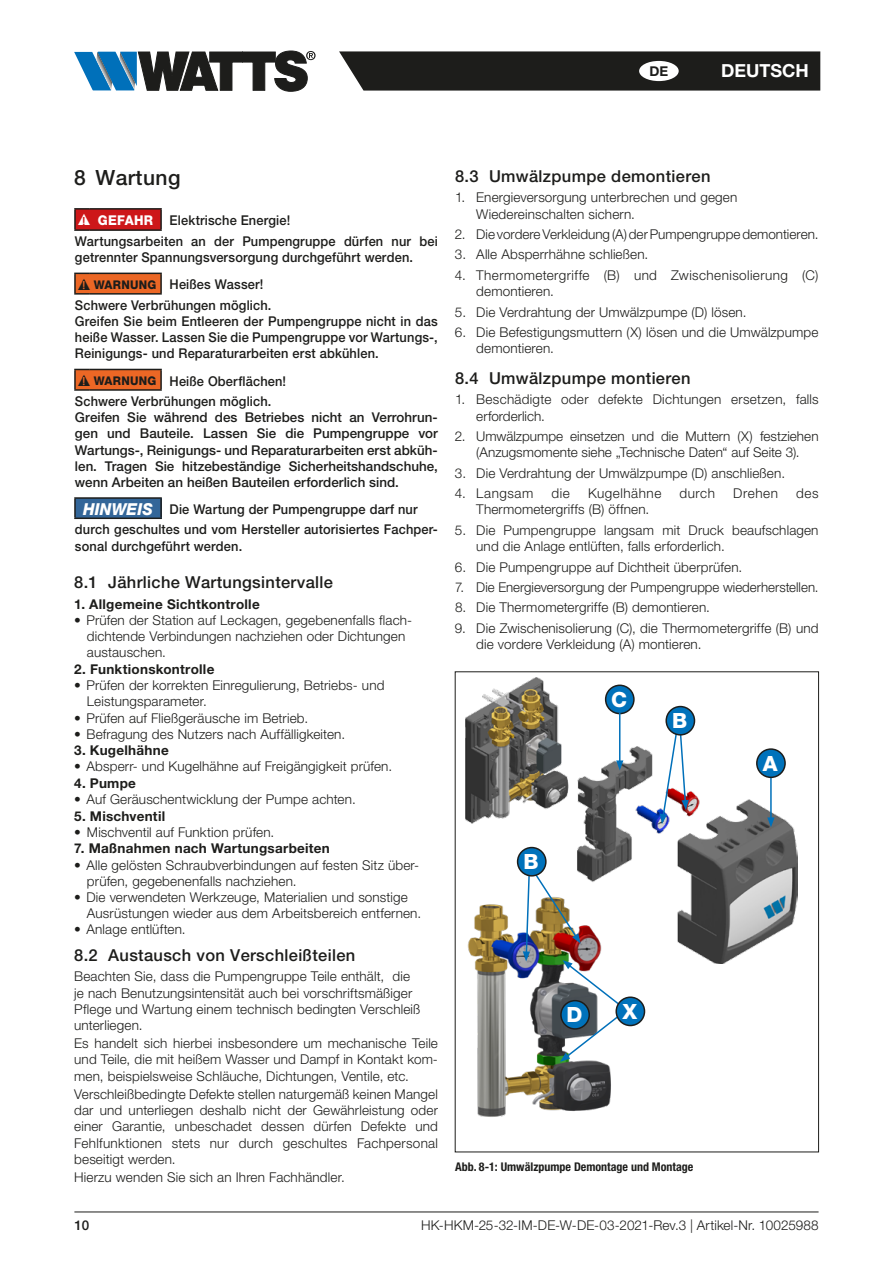
<style>
.page{position:relative;width:893px;height:1263px;background:#fff}
.page>*{position:absolute;margin:0;border:0;box-sizing:border-box;transform-origin:0 0}
.t1{font:500 21px "Helvetica Neue LT Std";letter-spacing:.02em;color:#1d1d1b}
.t2{font:800 21px "Helvetica Neue LT Std";color:#fff}
.t3{font:700 18px "Helvetica Neue LT Std";color:#fff}
.t4{font:500 16.5px "Helvetica Neue LT Std";letter-spacing:.02em;color:#1d1d1b}
.t5{font:300 13.5px/16.2px "Helvetica Neue LT Std";letter-spacing:.01em;color:#1d1d1b}
.t6{font:500 13.5px/16.2px "Helvetica Neue LT Std";letter-spacing:.01em;color:#1d1d1b;scale:.95 1}
.t7{font:500 13.5px/16.2px "Helvetica Neue LT Std";letter-spacing:.01em;color:#1d1d1b;text-align:justify}
.t8{font:700 13.5px "Helvetica Neue LT Std";letter-spacing:.02em;color:#1d1d1b}
.t9{font:300 13.5px/16.2px "Helvetica Neue LT Std";letter-spacing:.03em;color:#1d1d1b}
.t10{font:300 13.5px "Helvetica Neue LT Std";letter-spacing:.04em;color:#1d1d1b}
.t11{font:700 condensed 12px "Helvetica Neue LT Std";color:#1d1d1b}
.s1{font-family:"Calibri";font-weight:700;font-size:12px;color:#cd1719}
.s2{font-weight:800;color:#fff}
.s3{font-family:"Calibri";font-weight:700;font-size:12px}
.s4{font-weight:800;font-size:12px}
.s5{font-weight:800;font-style:italic;font-size:16.5px;color:#fff}
</style>
<div class="page">
<svg style="left:339px;top:51px;width:481px;height:40px;background:#282826"></svg>
<svg style="left:74px;top:51px;width:242px;height:40px"></svg>
<hr style="left:74px;top:1211px;width:745px;height:1px;background:#1d1d1b">
<div style="left:639px;top:61px;width:40px;height:20px;background:#fff;border-radius:50%"></div>
<div style="left:75px;top:498px;width:86px;height:20px;background:#369"></div>
<hr style="left:74px;top:517px;width:88px;height:2px;background:#1d1d1b">
<hr style="left:74px;top:497px;width:88px;height:2px;background:#1d1d1b">
<svg style="left:74px;top:499px;width:2px;height:18px"></svg>
<svg style="left:160px;top:499px;width:2px;height:18px"></svg>
<img style="left:466px;top:677px;width:331px;height:286px">
<img style="left:466px;top:891px;width:145px;height:226px">
<div style="left:606px;top:685px;width:28px;height:28px;background:#0072bb;border-radius:50%"></div>
<div style="left:605px;top:684px;width:30px;height:30px;border:2px solid #1d1d1b;border-radius:50%"></div>
<hr style="left:619px;top:713px;width:1px;height:50px;background:#0070ba">
<svg style="left:616px;top:760px;width:7px;height:10px"></svg>
<hr style="left:770px;top:770px;width:2px;height:50px;background:#0070ba">
<svg style="left:767px;top:817px;width:8px;height:10px"></svg>
<div style="left:757px;top:749px;width:28px;height:28px;background:#0072bb;border-radius:50%"></div>
<div style="left:756px;top:748px;width:30px;height:30px;border:2px solid #1d1d1b;border-radius:50%"></div>
<svg style="left:660px;top:722px;width:29px;height:102px"></svg>
<svg style="left:523px;top:860px;width:110px;height:202px"></svg>
<div style="left:666px;top:706px;width:28px;height:29px;background:#0072bb;border-radius:50%"></div>
<div style="left:665px;top:706px;width:30px;height:29px;border:2px solid #1d1d1b;border-radius:50%"></div>
<div style="left:518px;top:847px;width:28px;height:29px;background:#0072bb;border-radius:50%"></div>
<div style="left:517px;top:847px;width:30px;height:29px;border:2px solid #1d1d1b;border-radius:50%"></div>
<div style="left:616px;top:997px;width:28px;height:28px;background:#0072bb;border-radius:50%"></div>
<div style="left:615px;top:996px;width:30px;height:30px;border:2px solid #1d1d1b;border-radius:50%"></div>
<div style="left:561px;top:1001px;width:28px;height:28px;background:#0072bb;border-radius:50%"></div>
<div style="left:560px;top:1000px;width:30px;height:30px;border:2px solid #1d1d1b;border-radius:50%"></div>
<svg style="left:74px;top:208px;width:88px;height:23px;background:#b11a1c"></svg>
<svg style="left:74px;top:273px;width:88px;height:22px;background:#cd5f28"></svg>
<svg style="left:74px;top:369px;width:88px;height:22px;background:#cc5e26"></svg>
<p class="t8" style="left:649px;top:63px;width:20px">DE</p>
<h2 class="t3" style="left:721px;top:60px;width:89px">DEUTSCH</h2>
<h1 class="t1" style="left:74px;top:165px;width:108px">8 Wartung</h1>
<p class="t6" style="left:75px;top:210px;width:383px;line-height:20.7px;text-indent:7px"><span class="s1">!</span> <span class="s2">GEFAHR</span> Elektrische Energie!<br>Wartungsarbeiten an der Pumpengruppe dürfen nur bei</p>
<p class="t6" style="left:82px;top:244px;width:350px;line-height:27.2px;text-indent:-7px">getrennter Spannungsversorgung durchgeführt werden. <span class="s3">!</span> <span class="s4">WARNUNG</span> Heißes Wasser!</p>
<p class="t6" style="left:75px;top:297px;width:383px">Schwere Verbrühungen möglich.<br>Greifen Sie beim Entleeren der Pumpengruppe nicht in das heiße Wasser. Lassen Sie die Pumpengruppe vor Wartungs-, Reinigungs- und Reparaturarbeiten erst abkühlen.</p>
<p class="t6" style="left:75px;top:370px;width:224px;line-height:20.4px;text-indent:7px"><span class="s3">!</span> <span class="s4">WARNUNG</span> Heiße Oberflächen!<br>Schwere Verbrühungen möglich.</p>
<p class="t7" style="left:75px;top:409px;width:364px">Greifen Sie während des Betriebes nicht an Verrohrun&shy;gen und Bauteile. Lassen Sie die Pumpengruppe vor Wartungs-, Reinigungs- und Reparaturarbeiten erst abküh&shy;len. Tragen Sie hitzebeständige Sicherheitshandschuhe, wenn Arbeiten an heißen Bauteilen erforderlich sind.</p>
<p class="t6" style="left:75px;top:499px;width:382px;line-height:20.2px;text-indent:8px"><span class="s5">HINWEIS</span> Die Wartung der Pumpengruppe darf nur durch geschultes und vom Hersteller autorisiertes Fachper-</p>
<p class="t6" style="left:75px;top:537px;width:178px">sonal durchgeführt werden.</p>
<p class="t4" style="left:74px;top:572px;width:260px">8.1 Jährliche Wartungsintervalle</p>
<p class="t8" style="left:74px;top:596px;width:187px">1. Allgemeine Sichtkontrolle</p>
<p class="t5" style="left:87px;top:612px;width:327px;text-indent:-13px">• Prüfen der Station auf Leckagen, gegebenenfalls flach&shy;dichtende Verbindungen nachziehen oder Dichtungen austauschen.</p>
<p class="t8" style="left:74px;top:661px;width:142px">2. Funktionskontrolle</p>
<p class="t5" style="left:87px;top:677px;width:299px;text-indent:-13px">• Prüfen der korrekten Einregulierung, Betriebs- und<br>Leistungsparameter.</p>
<p class="t5" style="left:74px;top:709px;width:235px">• Prüfen auf Fließgeräusche im Betrieb.</p>
<p class="t5" style="left:74px;top:725px;width:272px">• Befragung des Nutzers nach Auffälligkeiten.</p>
<p class="t8" style="left:74px;top:742px;width:96px">3. Kugelhähne</p>
<p class="t5" style="left:74px;top:758px;width:319px">• Absperr- und Kugelhähne auf Freigängigkeit prüfen.</p>
<p class="t8" style="left:74px;top:775px;width:63px">4. Pumpe</p>
<p class="t5" style="left:74px;top:791px;width:283px">• Auf Geräuschentwicklung der Pumpe achten.</p>
<p class="t8" style="left:74px;top:807px;width:93px">5. Mischventil</p>
<p class="t5" style="left:74px;top:824px;width:202px">• Mischventil auf Funktion prüfen.</p>
<p class="t8" style="left:74px;top:840px;width:257px">7. Maßnahmen nach Wartungsarbeiten</p>
<p class="t5" style="left:87px;top:856px;width:334px;text-indent:-13px">• Alle gelösten Schraubverbindungen auf festen Sitz über&shy;prüfen, gegebenenfalls nachziehen.</p>
<p class="t5" style="left:87px;top:889px;width:336px;text-indent:-13px">• Die verwendeten Werkzeuge, Materialien und sonstige<br>Ausrüstungen wieder aus dem Arbeitsbereich entfernen.</p>
<p class="t5" style="left:74px;top:921px;width:113px">• Anlage entlüften.</p>
<p class="t4" style="left:74px;top:945px;width:283px">8.2 Austausch von Verschleißteilen</p>
<p class="t5" style="left:74px;top:968px;width:348px">Beachten Sie, dass die Pumpengruppe Teile enthält, die je nach Benutzungsintensität auch bei vorschriftsmäßiger Pflege und Wartung einem technisch bedingten Verschleiß unterliegen.</p>
<p class="t5" style="left:74px;top:1035px;width:365px;text-align:justify">Es handelt sich hierbei insbesondere um mechanische Teile und Teile, die mit heißem Wasser und Dampf in Kontakt kom&shy;men, beispielsweise Schläuche, Dichtungen, Ventile, etc.</p>
<p class="t5" style="left:74px;top:1086px;width:365px;text-align:justify">Verschleißbedingte Defekte stellen naturgemäß keinen Mangel dar und unterliegen deshalb nicht der Gewährleistung oder einer Garantie, unbeschadet dessen dürfen Defekte und Fehlfunktionen stets nur durch geschultes Fachpersonal beseitigt werden.</p>
<p class="t5" style="left:74px;top:1169px;width:272px">Hierzu wenden Sie sich an Ihren Fachhändler.</p>
<p class="t4" style="left:455px;top:166px;width:257px">8.3 Umwälzpumpe demontieren</p>
<p class="t5" style="left:476px;top:189px;width:263px;text-indent:-21px">1. Energieversorgung unterbrechen und gegen<br>Wiedereinschalten sichern.</p>
<p class="t5" style="left:455px;top:226px;width:365px">2. Die vordere Verkleidung (A) der Pumpengruppe demontieren.</p>
<p class="t5" style="left:455px;top:246px;width:195px">3. Alle Absperrhähne schließen.</p>
<p class="t9" style="left:476px;top:267px;width:344px;text-indent:-21px">4. Thermometergriffe (B) und Zwischenisolierung (C) demontieren.</p>
<p class="t5" style="left:455px;top:303px;width:293px">5. Die Verdrahtung der Umwälzpumpe (D) lösen.</p>
<p class="t5" style="left:476px;top:324px;width:344px;text-indent:-21px">6. Die Befestigungsmuttern (X) lösen und die Umwälzpumpe demontieren.</p>
<p class="t4" style="left:455px;top:368px;width:237px">8.4 Umwälzpumpe montieren</p>
<p class="t5" style="left:476px;top:391px;width:344px;text-indent:-21px">1. Beschädigte oder defekte Dichtungen ersetzen, falls erforderlich.</p>
<p class="t5" style="left:455px;top:428px;width:365px;text-align:center">2. Umwälzpumpe einsetzen und die Muttern (X) festziehen (Anzugsmomente siehe „Technische Daten“ auf Seite 3).</p>
<p class="t5" style="left:455px;top:465px;width:332px">3. Die Verdrahtung der Umwälzpumpe (D) anschließen.</p>
<p class="t10" style="left:455px;top:485px;width:80px">4. Langsam</p>
<p class="t5" style="left:552px;top:485px;width:20px">die</p>
<p class="t10" style="left:588px;top:485px;width:75px">Kugelhähne</p>
<p class="t5" style="left:680px;top:485px;width:37px">durch</p>
<p class="t5" style="left:733px;top:485px;width:46px">Drehen</p>
<p class="t5" style="left:796px;top:485px;width:24px">des</p>
<p class="t5" style="left:476px;top:501px;width:175px">Thermometergriffs (B) öffnen.</p>
<p class="t5" style="left:476px;top:522px;width:344px;text-indent:-21px">5. Die Pumpengruppe langsam mit Druck beaufschlagen und die Anlage entlüften, falls erforderlich.</p>
<p class="t5" style="left:455px;top:558px;width:289px">6. Die Pumpengruppe auf Dichtheit überprüfen.</p>
<p class="t5" style="left:455px;top:579px;width:365px">7. Die Energieversorgung der Pumpengruppe wiederherstellen.</p>
<p class="t5" style="left:455px;top:599px;width:256px">8. Die Thermometergriffe (B) demontieren.</p>
<p class="t5" style="left:476px;top:620px;width:344px;text-indent:-21px">9. Die Zwischenisolierung (C), die Thermometergriffe (B) und die vordere Verkleidung (A) montieren.</p>
<h1 class="t2" style="left:611px;top:687px;width:17px">C</h1>
<h1 class="t2" style="left:523px;top:849px;width:17px">B</h1>
<h1 class="t2" style="left:672px;top:708px;width:17px">B</h1>
<h1 class="t2" style="left:566px;top:1002px;width:17px">D</h1>
<h1 class="t2" style="left:622px;top:999px;width:16px">X</h1>
<p class="t11" style="left:455px;top:1159px;width:240px">Abb. 8-1: Umwälzpumpe Demontage und Montage</p>
<h1 class="t2" style="left:763px;top:751px;width:16px">A</h1>
<p class="t7" style="left:74px;top:1216px;width:17px">10</p>
<p class="t5" style="left:421px;top:1216px;width:399px">HK-HKM-25-32-IM-DE-W-DE-03-2021-Rev.3 | Artikel-Nr. 10025988</p>
</div>
